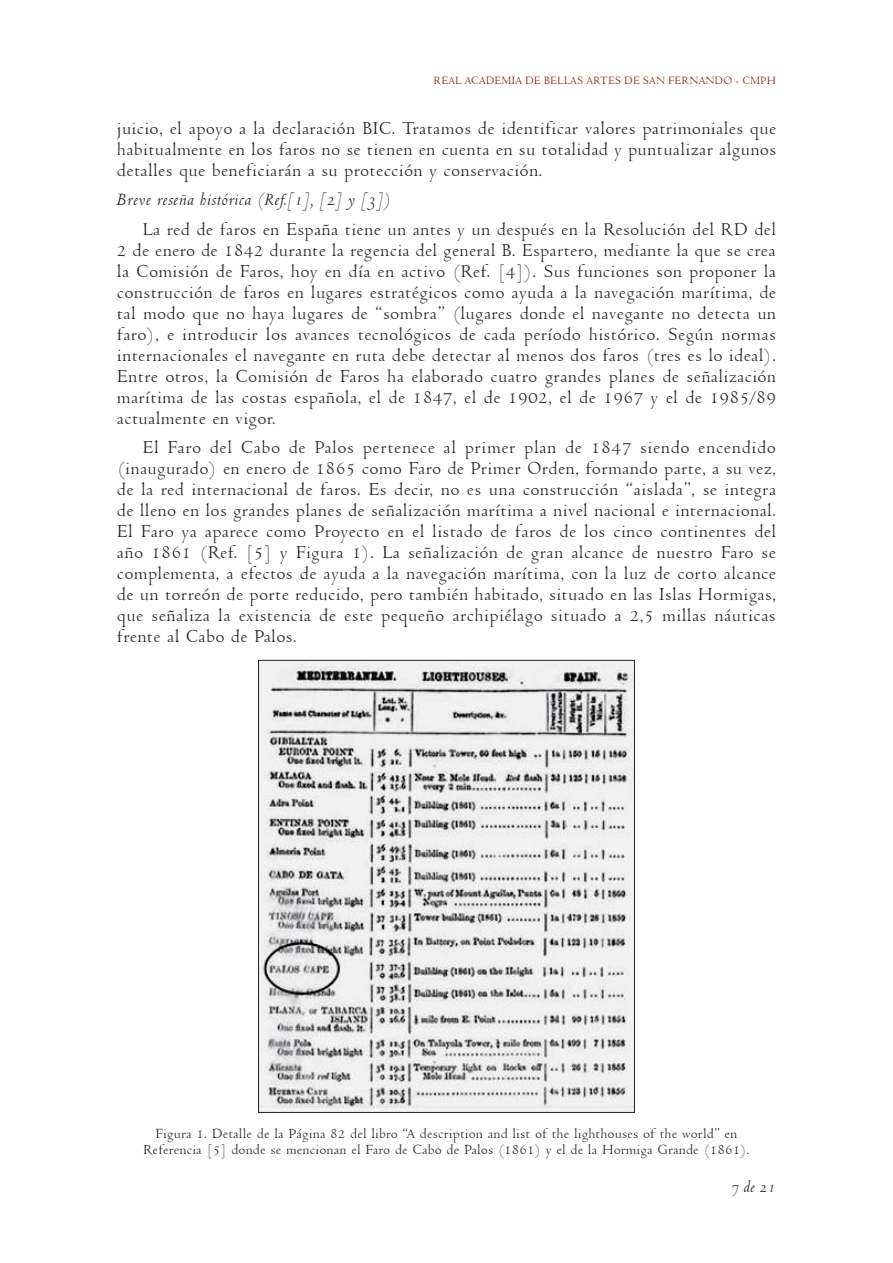
<style>
.page{position:relative;width:893px;height:1263px;background:#fff}
.page>*{position:absolute;margin:0;border:0;box-sizing:border-box;transform-origin:0 0}
.t1{font:19.5px/21px "Venetian 301 BT";letter-spacing:.01em;color:#231f20;text-align:justify}
.t2{font:italic 19.5px "Venetian 301 BT";letter-spacing:.005em;color:#231f20}
.t3{font:italic 18px "Venetian 301 BT";color:#231f20}
.t4{font:15px/16.5px "Venetian 301 BT";color:#231f20;text-align:center}
.t5{font:12px "Venetian 301 BT";color:#891a02}
</style>
<div class="page">
<img style="left:260px;top:662px;width:373px;height:449px">
<p class="t5" style="left:433px;top:73px;width:344px">REAL ACADEMIA DE BELLAS ARTES DE SAN FERNANDO - CMPH</p>
<p class="t1" style="left:117px;top:118px;width:661px">juicio, el apoyo a la declaración BIC. Tratamos de identificar valores patrimoniales que habitualmente en los faros no se tienen en cuenta en su totalidad y puntualizar algunos detalles que beneficiarán a su protección y conservación.</p>
<p class="t2" style="left:117px;top:189px;width:275px">Breve reseña histórica (Ref.[1], [2] y [3])</p>
<p class="t1" style="left:117px;top:219px;width:661px;text-indent:26px">La red de faros en España tiene un antes y un después en la Resolución del RD del 2 de enero de 1842 durante la regencia del general B. Espartero, mediante la que se crea la Comisión de Faros, hoy en día en activo (Ref. [4]). Sus funciones son proponer la construcción de faros en lugares estratégicos como ayuda a la navegación marítima, de tal modo que no haya lugares de “sombra” (lugares donde el navegante no detecta un faro), e introducir los avances tecnológicos de cada período histórico. Según normas internacionales el navegante en ruta debe detectar al menos dos faros (tres es lo ideal).<br>Entre otros, la Comisión de Faros ha elaborado cuatro grandes planes de señalización marítima de las costas española, el de 1847, el de 1902, el de 1967 y el de 1985/89 actualmente en vigor.</p>
<p class="t1" style="left:117px;top:437px;width:661px;text-indent:26px">El Faro del Cabo de Palos pertenece al primer plan de 1847 siendo encendido (inaugurado) en enero de 1865 como Faro de Primer Orden, formando parte, a su vez, de la red internacional de faros. Es decir, no es una construcción “aislada”, se integra de lleno en los grandes planes de señalización marítima a nivel nacional e internacional.<br>El Faro ya aparece como Proyecto en el listado de faros de los cinco continentes del año 1861 (Ref. [5] y Figura 1). La señalización de gran alcance de nuestro Faro se complementa, a efectos de ayuda a la navegación marítima, con la luz de corto alcance de un torreón de porte reducido, pero también habitado, situado en las Islas Hormigas, que señaliza la existencia de este pequeño archipiélago situado a 2,5 millas náuticas frente al Cabo de Palos.</p>
<p class="t4" style="left:143px;top:1125px;width:608px">Figura 1. Detalle de la Página 82 del libro “A description and list of the lighthouses of the world” en<br>Referencia [5] donde se mencionan el Faro de Cabo de Palos (1861) y el de la Hormiga Grande (1861).</p>
<p class="t3" style="left:731px;top:1177px;width:46px">7 de 21</p>
</div>
